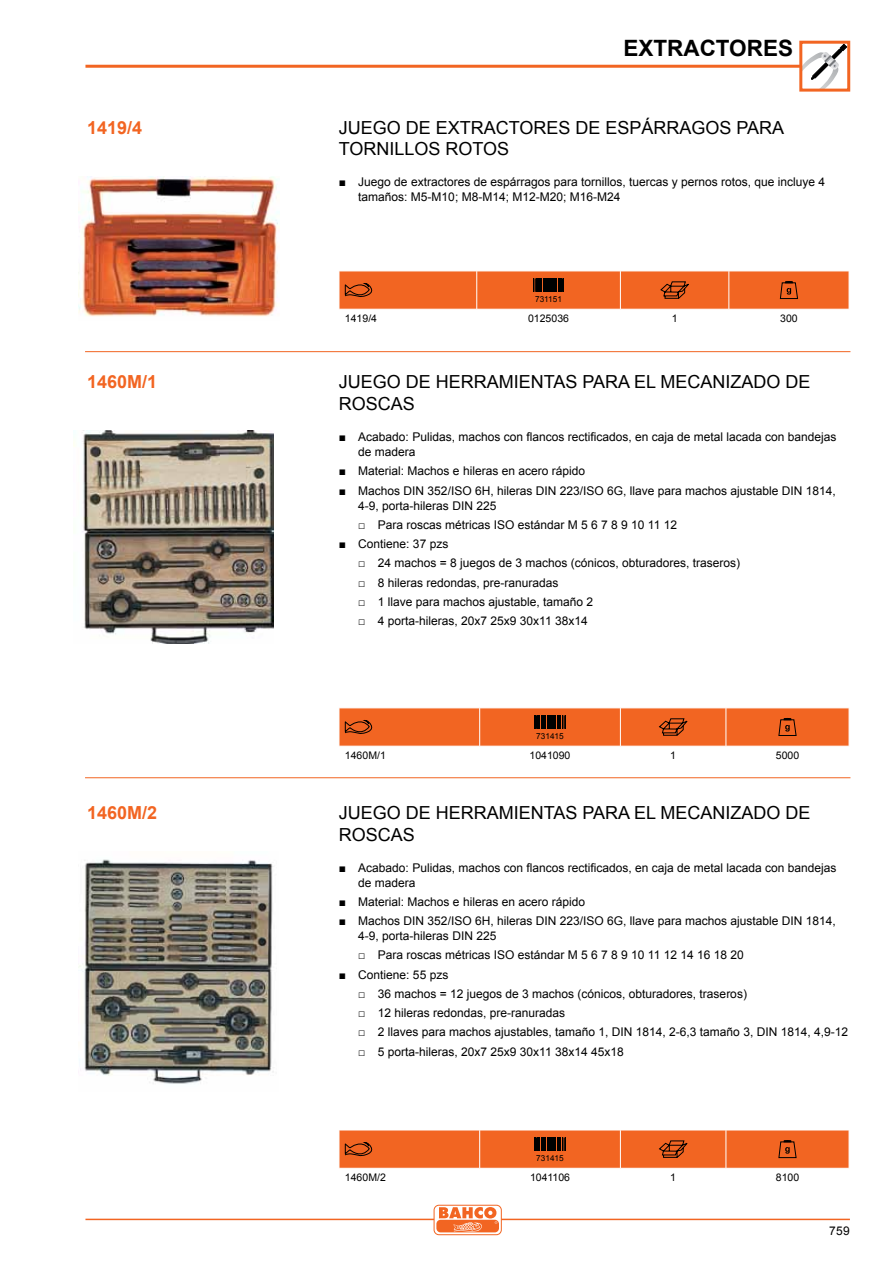
<style>
.page{position:relative;width:893px;height:1263px;background:#fff}
.page>*{position:absolute;margin:0;border:0;box-sizing:border-box;transform-origin:0 0}
.t1{font:700 22.5px "Arial";color:#000}
.t2{font:18px/21.6px "Arial";color:#000}
.t3{font:700 18px "Arial";color:#f26522}
.t4{font:12px/15px "Arial";color:#000}
.t5{font:10.5px "Arial";color:#000}
.t6{font:8.25px "Arial";color:#000}
</style>
<div class="page">
<svg style="left:803px;top:45px;width:43px;height:43px"></svg>
<div style="left:799px;top:41px;width:51px;height:51px;border:3px solid #f26522"></div>
<hr style="left:85px;top:65px;width:715px;height:3px;background:#f26522">
<hr style="left:85px;top:1219px;width:765px;height:1px;background:#f26522">
<svg style="left:434px;top:1205px;width:67px;height:30px"></svg>
<svg style="left:436px;top:1220px;width:63px;height:12px"></svg>
<svg style="left:439px;top:1207px;width:58px;height:25px"></svg>
<svg style="left:339px;top:271px;width:510px;height:38px;background:#e86425"></svg>
<svg style="left:339px;top:708px;width:510px;height:38px;background:#e86426"></svg>
<svg style="left:339px;top:1130px;width:510px;height:38px;background:#e86426"></svg>
<img style="left:79px;top:177px;width:200px;height:140px">
<img style="left:74px;top:430px;width:200px;height:213px">
<img style="left:78px;top:859px;width:196px;height:225px">
<hr style="left:85px;top:777px;width:765px;height:1px;background:#f26522">
<hr style="left:85px;top:351px;width:765px;height:1px;background:#f26522">
<h1 class="t1" style="left:623px;top:34px;width:171px">EXTRACTORES</h1>
<h2 class="t3" style="left:87px;top:115px;width:57px">1419/4</h2>
<h2 class="t2" style="left:339px;top:116px;width:447px">Juego de extractores de espárragos para tornillos rotos</h2>
<p class="t4" style="left:358px;top:175px;width:468px;text-indent:-20px">■ Juego de extractores de espárragos para tornillos, tuercas y pernos rotos, que incluye 4 tamaños: M5-M10; M8-M14; M12-M20; M16-M24</p>
<p class="t6" style="left:535px;top:294px;width:28px">731151</p>
<p class="t5" style="left:345px;top:313px;width:34px">1419/4</p>
<p class="t5" style="left:528px;top:313px;width:42px">0125036</p>
<p class="t5" style="left:672px;top:313px;width:7px">1</p>
<p class="t5" style="left:780px;top:313px;width:19px">300</p>
<h2 class="t3" style="left:87px;top:370px;width:72px">1460M/1</h2>
<h2 class="t2" style="left:339px;top:371px;width:471px">Juego de herramientas para el mecanizado de roscas</h2>
<p class="t4" style="left:358px;top:429px;width:480px;text-indent:-20px">■ Acabado: Pulidas, machos con flancos rectificados, en caja de metal lacada con bandejas de madera</p>
<p class="t4" style="left:339px;top:464px;width:248px">■ Material: Machos e hileras en acero rápido</p>
<p class="t4" style="left:339px;top:483px;width:73px">■ Machos DIN</p>
<p class="t4" style="left:428px;top:483px;width:31px">352/ISO</p>
<p class="t4" style="left:475px;top:483px;width:68px">6H, hileras DIN</p>
<p class="t4" style="left:560px;top:483px;width:31px">223/ISO</p>
<p class="t4" style="left:607px;top:483px;width:182px">6G, llave para machos ajustable DIN</p>
<p class="t4" style="left:806px;top:483px;width:32px">1814,</p>
<p class="t4" style="left:358px;top:498px;width:102px">4-9, porta-hileras DIN</p>
<p class="t4" style="left:476px;top:498px;width:22px">225</p>
<p class="t4" style="left:358px;top:517px;width:143px">□ Para roscas métricas ISO</p>
<p class="t4" style="left:518px;top:517px;width:161px">estándar M 5 6 7 8 9 10 11 12</p>
<p class="t4" style="left:339px;top:536px;width:111px">■ Contiene: 37 pzs</p>
<p class="t4" style="left:358px;top:556px;width:383px">□ 24 machos = 8 juegos de 3 machos (cónicos, obturadores, traseros)</p>
<p class="t4" style="left:358px;top:575px;width:202px">□ 8 hileras redondas, pre-ranuradas</p>
<p class="t4" style="left:358px;top:594px;width:236px">□ 1 llave para machos ajustable, tamaño 2</p>
<p class="t4" style="left:358px;top:613px;width:231px">□ 4 porta-hileras, 20x7 25x9 30x11 38x14</p>
<p class="t6" style="left:536px;top:731px;width:29px">731415</p>
<p class="t5" style="left:345px;top:750px;width:42px">1460M/1</p>
<p class="t5" style="left:530px;top:750px;width:42px">1041090</p>
<p class="t5" style="left:670px;top:750px;width:7px">1</p>
<p class="t5" style="left:776px;top:750px;width:25px">5000</p>
<h2 class="t3" style="left:87px;top:801px;width:72px">1460M/2</h2>
<h2 class="t2" style="left:339px;top:802px;width:471px">Juego de herramientas para el mecanizado de roscas</h2>
<p class="t4" style="left:358px;top:860px;width:480px;text-indent:-20px">■ Acabado: Pulidas, machos con flancos rectificados, en caja de metal lacada con bandejas de madera</p>
<p class="t4" style="left:339px;top:894px;width:248px">■ Material: Machos e hileras en acero rápido</p>
<p class="t4" style="left:339px;top:913px;width:73px">■ Machos DIN</p>
<p class="t4" style="left:428px;top:913px;width:31px">352/ISO</p>
<p class="t4" style="left:475px;top:913px;width:68px">6H, hileras DIN</p>
<p class="t4" style="left:560px;top:913px;width:31px">223/ISO</p>
<p class="t4" style="left:607px;top:913px;width:182px">6G, llave para machos ajustable DIN</p>
<p class="t4" style="left:806px;top:913px;width:32px">1814,</p>
<p class="t4" style="left:358px;top:928px;width:102px">4-9, porta-hileras DIN</p>
<p class="t4" style="left:476px;top:928px;width:22px">225</p>
<p class="t4" style="left:358px;top:948px;width:143px">□ Para roscas métricas ISO</p>
<p class="t4" style="left:518px;top:948px;width:227px">estándar M 5 6 7 8 9 10 11 12 14 16 18 20</p>
<p class="t4" style="left:339px;top:967px;width:111px">■ Contiene: 55 pzs</p>
<p class="t4" style="left:358px;top:986px;width:390px">□ 36 machos = 12 juegos de 3 machos (cónicos, obturadores, traseros)</p>
<p class="t4" style="left:358px;top:1005px;width:208px">□ 12 hileras redondas, pre-ranuradas</p>
<p class="t4" style="left:358px;top:1025px;width:261px">□ 2 llaves para machos ajustables, tamaño 1, DIN</p>
<p class="t4" style="left:636px;top:1025px;width:128px">1814, 2-6,3 tamaño 3, DIN</p>
<p class="t4" style="left:781px;top:1025px;width:69px">1814, 4,9-12</p>
<p class="t4" style="left:358px;top:1044px;width:267px">□ 5 porta-hileras, 20x7 25x9 30x11 38x14 45x18</p>
<p class="t6" style="left:536px;top:1153px;width:29px">731415</p>
<p class="t5" style="left:345px;top:1172px;width:42px">1460M/2</p>
<p class="t5" style="left:530px;top:1172px;width:42px">1041106</p>
<p class="t5" style="left:670px;top:1172px;width:7px">1</p>
<p class="t5" style="left:776px;top:1172px;width:25px">8100</p>
<p class="t4" style="left:829px;top:1223px;width:22px">759</p>
</div>
